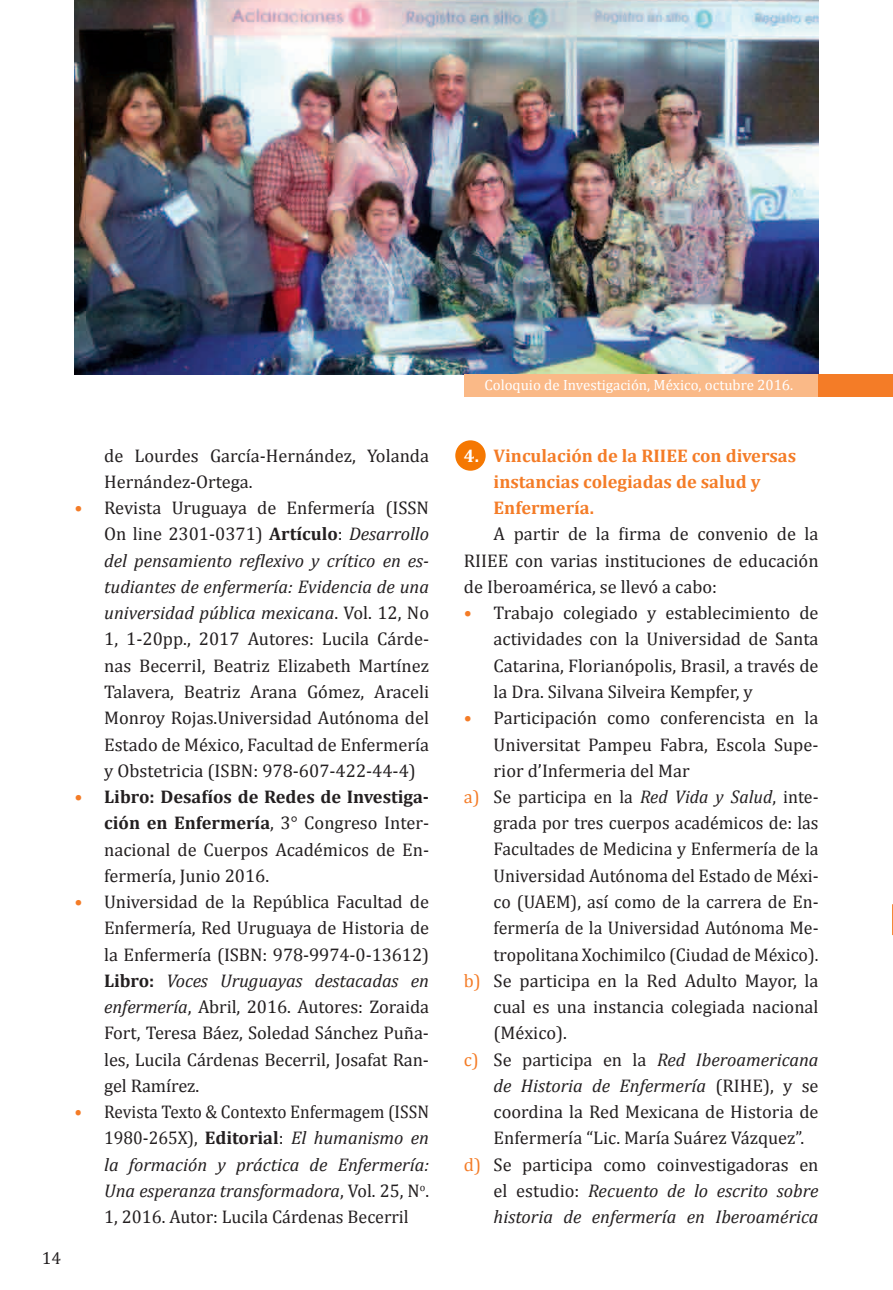
<style>
.page{position:relative;width:893px;height:1290px;background:#fff}
.page>*{position:absolute;margin:0;border:0;box-sizing:border-box;transform-origin:0 0}
.t1{font:18.38px/26.2px "Cambria";color:#231f20;text-align:justify}
.t2{font:18.38px/26.2px "Cambria";color:#231f20;text-align:justify;scale:.94 1}
.t3{font:italic 18.38px "Cambria";color:#231f20}
.t4{font:700 18.38px/26.2px "Cambria";color:#f47c27}
.t5{font:17.5px "Cambria";color:#231f20}
.t6{font:14.88px "Cambria";color:#fff}
.s1{color:#f47c27}
.s2{font-weight:700}
.s3{font-style:italic}
.s4{font-weight:700;color:#f47c27}
.s5{color:#fff}
.s6{font-style:normal;color:#f47c27}
.s7{font-style:normal}
</style>
<div class="page">
<svg style="left:892px;top:904px;width:1px;height:31px"></svg>
<div style="left:455px;top:440px;width:31px;height:31px;background:#f57802;border-radius:50%"></div>
<img style="left:74px;top:0;width:744px;height:374px">
<div style="left:464px;top:374px;width:388px;height:23px;background:#fab987"></div>
<div style="left:819px;top:374px;width:74px;height:23px;background:#f47c27"></div>
<p class="t5" style="left:42px;top:1247px;width:21px">14</p>
<p class="t1" style="left:104px;top:442px;width:326px">de Lourdes García-Hernández, Yolanda<br>Hernández-Ortega.</p>
<p class="t1" style="left:104px;top:495px;width:326px;text-indent:-30px"><span class="s1">•</span> Revista Uruguaya de Enfermería (ISSN On line 2301-0371) <span class="s2">Artículo</span>: <span class="s3">Desarrollo del pensamiento reflexivo y crítico en es&shy;tudiantes de enfermería: Evidencia de una universidad pública mexicana</span>. Vol. 12, No 1, 1-20pp., 2017 Autores: Lucila Cárde&shy;nas Becerril, Beatriz Elizabeth Martínez Talavera, Beatriz Arana Gómez, Araceli Monroy Rojas.Universidad Autónoma del Estado de México, Facultad de Enfermería y Obstetricia (ISBN: 978-607-422-44-4)</p>
<p class="t1" style="left:104px;top:783px;width:326px;text-indent:-30px"><span class="s4">•</span> <span class="s2">Libro: Desafíos de Redes de Investiga&shy;ción en Enfermería</span>, 3° Congreso Inter&shy;nacional de Cuerpos Académicos de En&shy;fermería, Junio 2016.</p>
<p class="t1" style="left:104px;top:888px;width:326px;text-indent:-30px"><span class="s1">•</span> Universidad de la República Facultad de Enfermería, Red Uruguaya de Historia de la Enfermería (ISBN: 978-9974-0-13612)<br><span class="s2">Libro:</span> <span class="s3">Voces Uruguayas destacadas en enfermería</span>, Abril, 2016. Autores: Zoraida Fort, Teresa Báez, Soledad Sánchez Puña&shy;les, Lucila Cárdenas Becerril, Josafat Ran&shy;gel Ramírez.</p>
<p class="t2" style="left:104px;top:1098px;width:347px;text-indent:-30px"><span class="s1">•</span> Revista Texto &amp; Contexto Enfermagem (ISSN 1980-265X), <span class="s2">Editorial</span>: <span class="s3">El humanismo en la formación y práctica de Enfermería:<br>Una esperanza transformadora</span>, Vol. 25, N<sup>o</sup>.<br>1, 2016. Autor: Lucila Cárdenas Becerril</p>
<p class="t6" style="left:484px;top:376px;width:310px">Coloquio de Investigación, México, octubre 2016.</p>
<p class="t4" style="left:494px;top:442px;width:304px;text-indent:-30px"><span class="s5">4.</span> Vinculación de la RIIEE con diversas instancias colegiadas de salud y<br>Enfermería.</p>
<p class="t1" style="left:464px;top:521px;width:356px;text-indent:30px">A partir de la firma de convenio de la RIIEE con varias instituciones de educación de Iberoamérica, se llevó a cabo:</p>
<p class="t1" style="left:494px;top:600px;width:326px;text-indent:-30px"><span class="s1">•</span> Trabajo colegiado y establecimiento de actividades con la Universidad de Santa Catarina, Florianópolis, Brasil, a través de la Dra. Silvana Silveira Kempfer, y</p>
<p class="t1" style="left:464px;top:705px;width:356px"><span class="s1">•</span> Participación como conferencista en la</p>
<p class="t1" style="left:494px;top:731px;width:326px">Universitat Pampeu Fabra, Escola Supe-</p>
<p class="t1" style="left:494px;top:757px;width:198px">rior d’Infermeria del Mar</p>
<p class="t1" style="left:464px;top:783px;width:356px"><span class="s1">a)</span> Se participa en la <span class="s3">Red Vida y Salud</span>, inte-</p>
<p class="t1" style="left:494px;top:810px;width:326px">grada por tres cuerpos académicos de: las</p>
<p class="t1" style="left:494px;top:836px;width:326px">Facultades de Medicina y Enfermería de la</p>
<p class="t1" style="left:494px;top:862px;width:326px">Universidad Autónoma del Estado de Méxi-</p>
<p class="t1" style="left:494px;top:888px;width:326px">co (UAEM), así como de la carrera de En-</p>
<p class="t1" style="left:494px;top:915px;width:326px">fermería de la Universidad Autónoma Me-</p>
<p class="t1" style="left:494px;top:941px;width:326px">tropolitana Xochimilco (Ciudad de México).</p>
<p class="t1" style="left:464px;top:967px;width:356px"><span class="s1">b)</span> Se participa en la Red Adulto Mayor, la</p>
<p class="t1" style="left:494px;top:993px;width:326px">cual es una instancia colegiada nacional</p>
<p class="t1" style="left:494px;top:1020px;width:75px">(México).</p>
<p class="t3" style="left:464px;top:1046px;width:356px"><span class="s6">c)</span> <span class="s7">Se participa en la</span> Red Iberoamericana</p>
<p class="t3" style="left:494px;top:1072px;width:326px">de Historia de Enfermería <span class="s7">(RIHE), y se</span></p>
<p class="t1" style="left:494px;top:1098px;width:326px">coordina la Red Mexicana de Historia de</p>
<p class="t1" style="left:494px;top:1125px;width:312px">Enfermería “Lic. María Suárez Vázquez”.</p>
<p class="t1" style="left:464px;top:1151px;width:356px"><span class="s1">d)</span> Se participa como coinvestigadoras en</p>
<p class="t3" style="left:494px;top:1177px;width:326px"><span class="s7">el estudio:</span> Recuento de lo escrito sobre</p>
<p class="t3" style="left:494px;top:1204px;width:326px">historia de enfermería en Iberoamérica</p>
</div>
